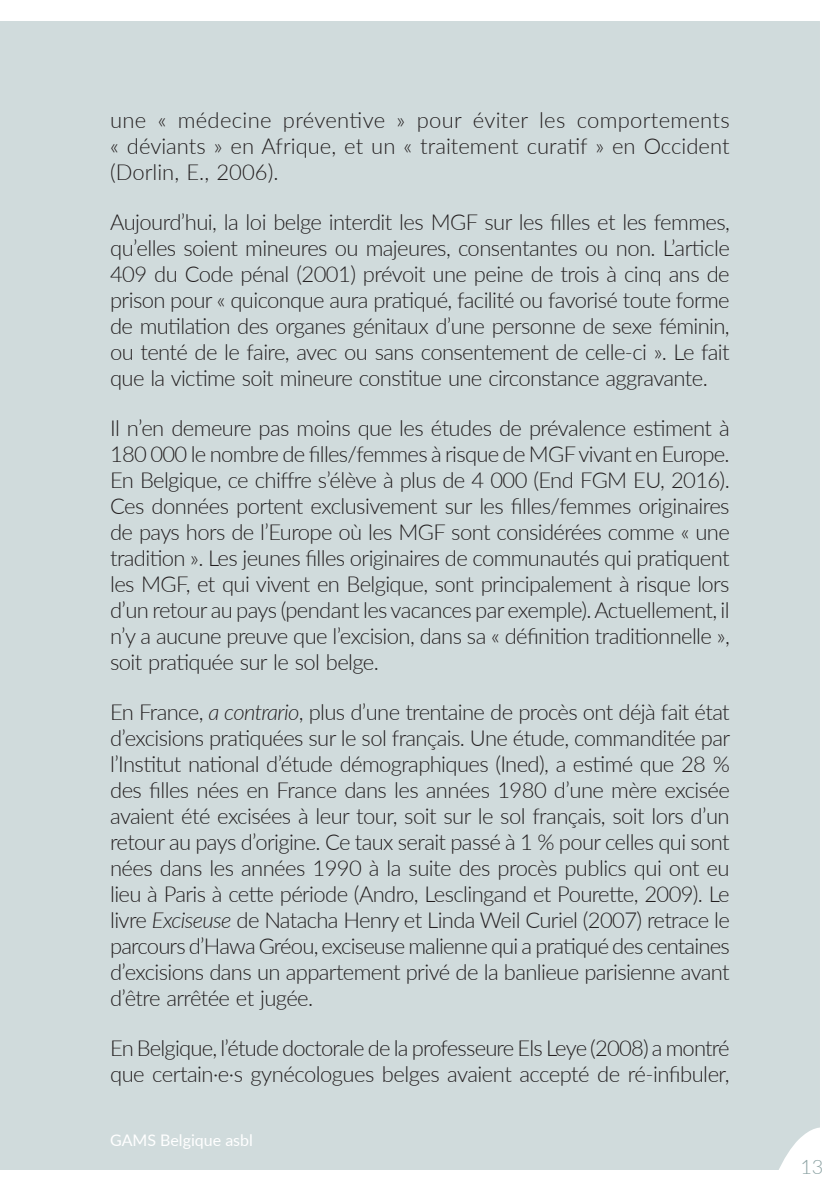
<style>
.page{position:relative;width:840px;height:1191px;background:#fff}
.page>*{position:absolute;margin:0;border:0;box-sizing:border-box;transform-origin:0 0}
.Paragraph_Style_1{font:300 22px/26px "Lato";letter-spacing:-.03em;color:#231f20;text-align:justify}
.t1{font:300 20px "Lato";color:#8ca2a3}
.t2{font:16px "Lato";color:#fff}
.s1{font-style:italic}
</style>
<div class="page">
<div style="left:0;top:21px;width:820px;height:1149px;background:#d0dbdc"></div>
<svg style="left:765px;top:1125px;width:55px;height:45px"></svg>
<p class="Paragraph_Style_1" style="left:110px;top:106px;width:620px">une « médecine préventive » pour éviter les comportements « déviants » en Afrique, et un « traitement curatif » en Occident (Dorlin, E., 2006).</p>
<p class="Paragraph_Style_1" style="left:110px;top:208px;width:621px">Aujourd’hui, la loi belge interdit les MGF sur les filles et les femmes, qu’elles soient mineures ou majeures, consentantes ou non. L’article 409 du Code pénal (2001) prévoit une peine de trois à cinq ans de prison pour « quiconque aura pratiqué, facilité ou favorisé toute forme de mutilation des organes génitaux d’une personne de sexe féminin, ou tenté de le faire, avec ou sans consentement de celle-ci ». Le fait que la victime soit mineure constitue une circonstance aggravante.</p>
<p class="Paragraph_Style_1" style="left:110px;top:414px;width:621px">Il n’en demeure pas moins que les études de prévalence estiment à 180 000 le nombre de filles/femmes à risque de MGF vivant en Europe.<br>En Belgique, ce chiffre s’élève à plus de 4 000 (End FGM EU, 2016).<br>Ces données portent exclusivement sur les filles/femmes originaires de pays hors de l’Europe où les MGF sont considérées comme « une tradition ». Les jeunes filles originaires de communautés qui pratiquent les MGF, et qui vivent en Belgique, sont principalement à risque lors d’un retour au pays (pendant les vacances par exemple). Actuellement, il n’y a aucune preuve que l’excision, dans sa « définition traditionnelle », soit pratiquée sur le sol belge.</p>
<p class="Paragraph_Style_1" style="left:110px;top:698px;width:621px">En France, <span class="s1">a contrario</span>, plus d’une trentaine de procès ont déjà fait état d’excisions pratiquées sur le sol français. Une étude, commanditée par l’Institut national d’étude démographiques (Ined), a estimé que 28 % des filles nées en France dans les années 1980 d’une mère excisée avaient été excisées à leur tour, soit sur le sol français, soit lors d’un retour au pays d’origine. Ce taux serait passé à 1 % pour celles qui sont nées dans les années 1990 à la suite des procès publics qui ont eu lieu à Paris à cette période (Andro, Lesclingand et Pourette, 2009). Le livre <span class="s1">Exciseuse</span> de Natacha Henry et Linda Weil Curiel (2007) retrace le parcours d’Hawa Gréou, exciseuse malienne qui a pratiqué des centaines d’excisions dans un appartement privé de la banlieue parisienne avant d’être arrêtée et jugée.</p>
<p class="Paragraph_Style_1" style="left:110px;top:1034px;width:620px">En Belgique, l’étude doctorale de la professeure Els Leye (2008) a montré que certain·e·s gynécologues belges avaient accepté de ré-infibuler,</p>
<p class="t2" style="left:110px;top:1129px;width:144px">GAMS Belgique asbl</p>
<p class="t1" style="left:799px;top:1152px;width:25px">13</p>
</div>
